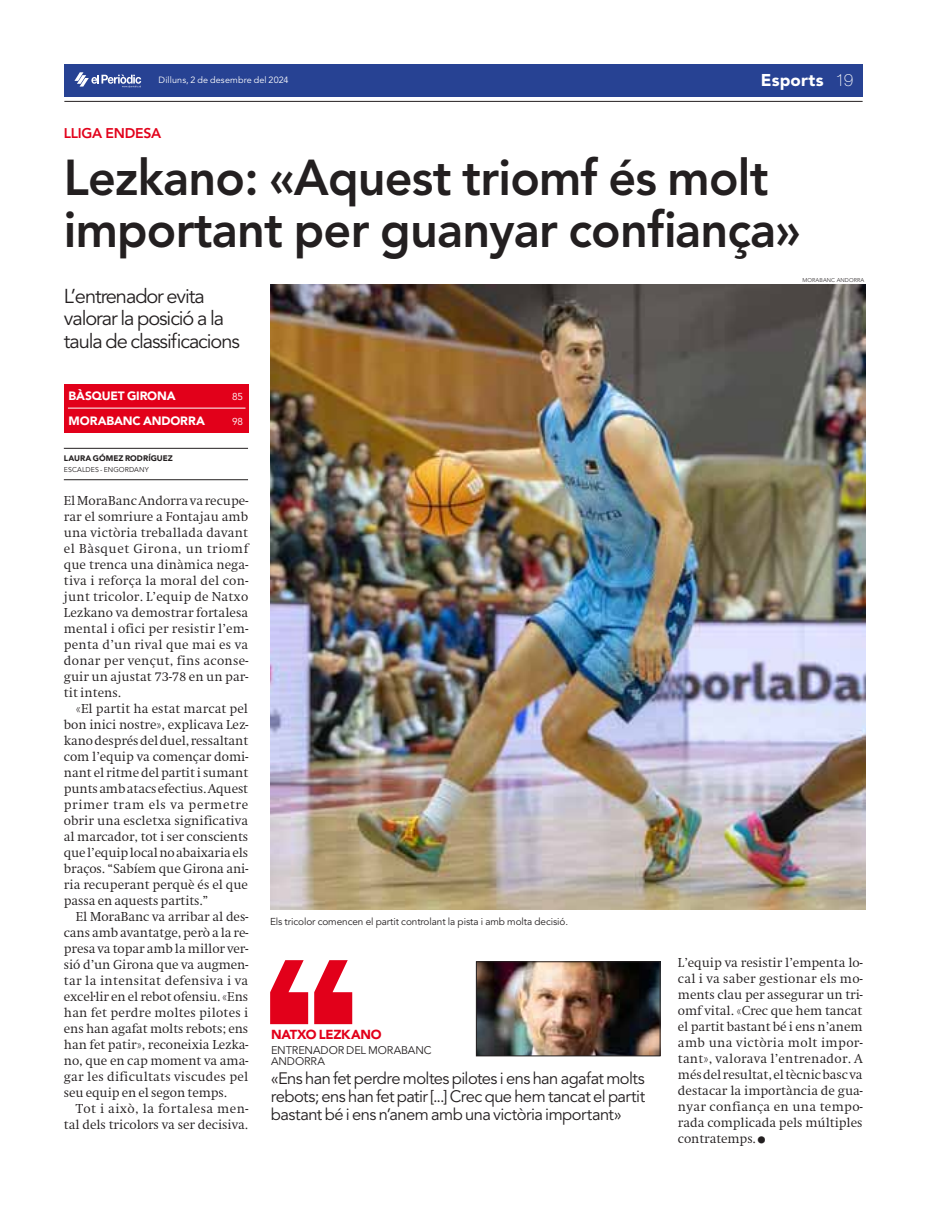
<style>
.page{position:relative;width:927px;height:1220px;background:#fff}
.page>*{position:absolute;margin:0;border:0;box-sizing:border-box;transform-origin:0 0}
.t1{font:800 50px/52px "Avenir LT Std";letter-spacing:-.015em;color:#231f20}
.t2{font:20px/22.5px "Avenir LT Std";letter-spacing:-.055em;color:#231f20}
.t3{font:900 17px "Avenir LT Std";letter-spacing:.01em;color:#fff}
.t4{font:16.5px/18px "Avenir LT Std";letter-spacing:-.035em;color:#231f20;text-align:justify}
.t5{font:800 14px "Avenir LT Std";letter-spacing:-.015em;color:#e2001a}
.t6{font:900 13px "Avenir LT Std";letter-spacing:-.02em;color:#e2001a}
.t7{font:300 12.5px/16px "Swift ND Std";color:#231f20;text-align:justify}
.t8{font:900 12px "Avenir LT Std";letter-spacing:-.01em;color:#fff}
.t9{font:11px/11px "Avenir LT Std";letter-spacing:-.01em;color:#231f20}
.t10{font:10px "Avenir LT Std";letter-spacing:-.01em;color:#231f20}
.t11{font:10px "Avenir LT Std";color:#fff}
.t12{font:9px "Avenir LT Std";letter-spacing:.015em;color:#fff}
.t13{font:900 8px "Avenir LT Std";letter-spacing:.005em;color:#231f20}
.t14{font:7px "Avenir LT Std";letter-spacing:.01em;color:#231f20}
.t15{font:300 5.5px "Avenir LT Std";letter-spacing:.015em;color:#231f20}
.s1{font-family:"Helvetica Neue LT Std";font-weight:100}
</style>
<div class="page">
<div style="left:64px;top:64px;width:798px;height:32px;background:#274293"></div>
<svg style="left:74px;top:72px;width:67px;height:16px"></svg>
<hr style="left:64px;top:101px;width:798px;height:1px;background:#231f20">
<img style="left:270px;top:284px;width:595px;height:626px">
<hr style="left:64px;top:448px;width:184px;height:1px;background:#231f20">
<hr style="left:64px;top:479px;width:184px;height:1px;background:#231f20">
<img style="left:478px;top:964px;width:180px;height:90px">
<div style="left:476px;top:962px;width:184px;height:94px;border:1px solid #231f20"></div>
<svg style="left:314px;top:960px;width:38px;height:64px"></svg>
<svg style="left:270px;top:960px;width:38px;height:64px"></svg>
<div style="left:64px;top:384px;width:185px;height:48px;background:#e2001a"></div>
<hr style="left:68px;top:408px;width:177px;height:1px;background:#fff">
<p class="t12" style="left:158px;top:75px;width:132px">Dilluns, 2 de desembre del 2024</p>
<h3 class="t3" style="left:761px;top:70px;width:94px">Esports <span class="s1">19</span></h3>
<p class="t5" style="left:64px;top:125px;width:99px">LLIGA ENDESA</p>
<h1 class="t1" style="left:64px;top:152px;width:738px">Lezkano: «Aquest triomf és molt important per guanyar confiança»</h1>
<h2 class="t2" style="left:64px;top:285px;width:178px">L’entrenador evita valorar la posició a la taula de classificacions</h2>
<p class="t8" style="left:69px;top:389px;width:109px">BÀSQUET GIRONA</p>
<p class="t11" style="left:232px;top:391px;width:12px">85</p>
<p class="t8" style="left:69px;top:413px;width:138px">MORABANC ANDORRA</p>
<p class="t11" style="left:232px;top:415px;width:12px">98</p>
<p class="t13" style="left:64px;top:454px;width:111px">LAURA GÓMEZ RODRÍGUEZ</p>
<p class="t14" style="left:64px;top:466px;width:86px">ESCALDES - ENGORDANY</p>
<p class="t7" style="left:64px;top:493px;width:186px">El MoraBanc Andorra va recupe&shy;rar el somriure a Fontajau amb una victòria treballada davant el Bàsquet Girona, un triomf que trenca una dinàmica nega&shy;tiva i reforça la moral del con&shy;junt tricolor. L’equip de Natxo Lezkano va demostrar fortalesa mental i ofici per resistir l’em&shy;penta d’un rival que mai es va donar per vençut, fins aconse&shy;guir un ajustat 73-78 en un par&shy;tit intens.</p>
<p class="t7" style="left:64px;top:701px;width:186px;text-indent:12px">«El partit ha estat marcat pel bon inici nostre», explicava Lez&shy;kano després del duel, ressaltant com l’equip va començar domi&shy;nant el ritme del partit i sumant punts amb atacs efectius. Aquest primer tram els va permetre obrir una escletxa significativa al marcador, tot i ser conscients que l’equip local no abaixaria els braços. “Sabíem que Girona ani&shy;ria recuperant perquè és el que passa en aquests partits.”</p>
<p class="t7" style="left:64px;top:909px;width:186px;text-indent:12px">El MoraBanc va arribar al des&shy;cans amb avantatge, però a la re&shy;presa va topar amb la millor ver&shy;sió d’un Girona que va augmen&shy;tar la intensitat defensiva i va excel·lir en el rebot ofensiu. «Ens han fet perdre moltes pilotes i ens han agafat molts rebots; ens han fet patir», reconeixia Lezka&shy;no, que en cap moment va ama&shy;gar les dificultats viscudes pel seu equip en el segon temps.</p>
<p class="t7" style="left:64px;top:1101px;width:186px;text-align:right">Tot i això, la fortalesa men&shy;tal dels tricolors va ser decisiva.</p>
<p class="t10" style="left:270px;top:915px;width:300px">Els tricolor comencen el partit controlant la pista i amb molta decisió.</p>
<p class="t6" style="left:271px;top:1027px;width:112px">NATXO LEZKANO</p>
<p class="t9" style="left:271px;top:1045px;width:162px">ENTRENADOR DEL MORABANC<br>ANDORRA</p>
<h3 class="t4" style="left:271px;top:1069px;width:376px">«Ens han fet perdre moltes pilotes i ens han agafat molts rebots; ens han fet patir [...] Crec que hem tancat el partit bastant bé i ens n’anem amb una victòria important»</h3>
<p class="t15" style="left:802px;top:277px;width:63px">MORABANC ANDORRA</p>
<p class="t7" style="left:678px;top:954px;width:186px">L’equip va resistir l’empenta lo&shy;cal i va saber gestionar els mo&shy;ments clau per assegurar un tri&shy;omf vital. «Crec que hem tancat el partit bastant bé i ens n’anem amb una victòria molt impor&shy;tant», valorava l’entrenador. A més del resultat, el tècnic basc va destacar la importància de gua&shy;nyar confiança en una tempo&shy;rada complicada pels múltiples contratemps.</p>
</div>
